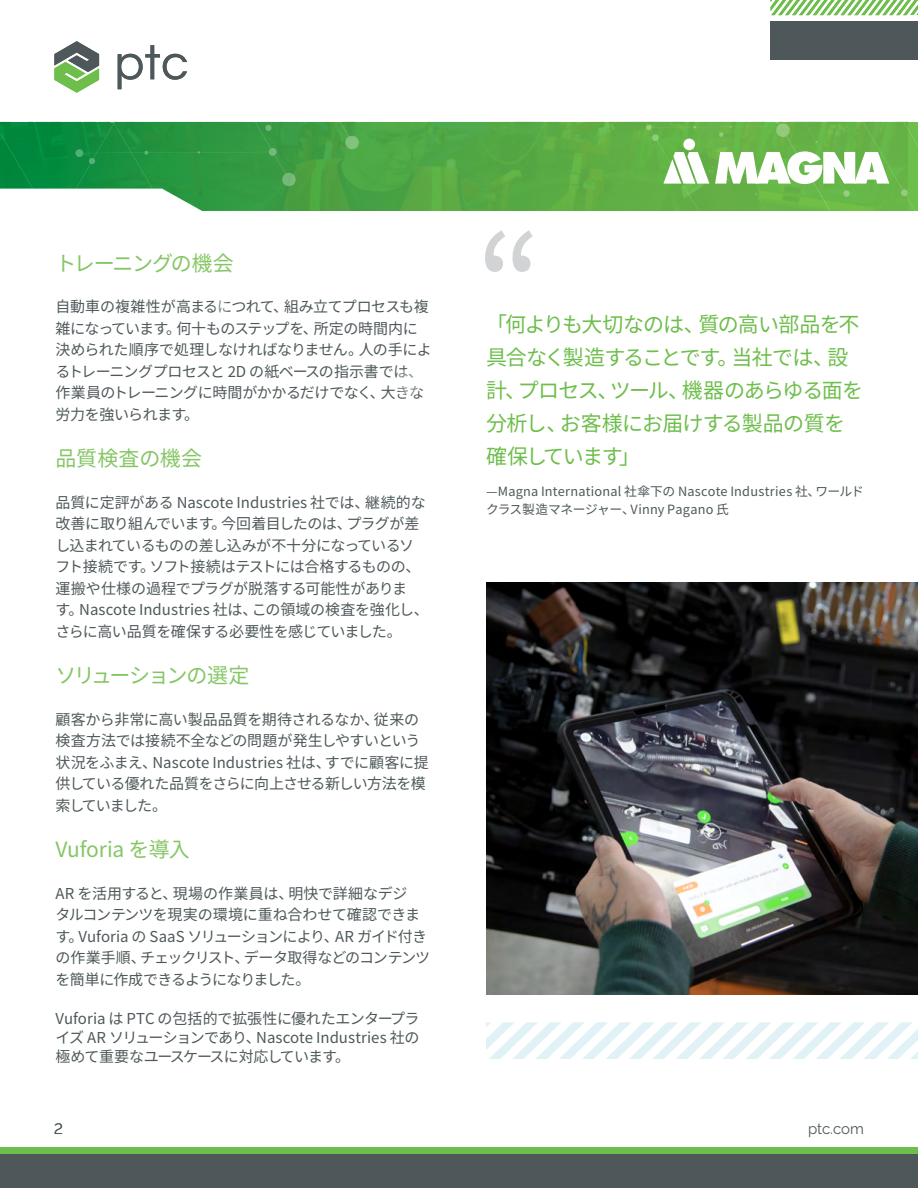
<style>
.page{position:relative;width:918px;height:1188px;background:#fff}
.page>*{position:absolute;margin:0;border:0;box-sizing:border-box;transform-origin:0 0}
.t1{font:139.5px "Noto Sans CJ Kjp";color:#d1d3d4}
.t2{font:21px/33px "Noto Sans CJ Kjp";letter-spacing:-.045em;color:#6ebe4b}
.t3{font:21px "Noto Sans CJ Kjp";letter-spacing:-.02em;color:#85c664}
.t4{font:21px "Noto Sans CJ Kjp";letter-spacing:-.1em;color:#85c664}
.t5{font:21px "Noto Sans CJ Kjp";letter-spacing:-.055em;color:#85c664}
.t6{font:15px/21.5px "Noto Sans CJ Kjp";letter-spacing:-.025em;color:#4e585a}
.t7{font:15px "PTC Raleway";letter-spacing:-.005em;color:#4e585a}
.t8{font:12.75px/18px "Noto Sans CJ Kjp";letter-spacing:.015em;color:#4e585a}
</style>
<div class="page">
<div style="left:770px;top:21px;width:148px;height:39px;background:#4e585b"></div>
<img style="left:360px;top:122px;width:123px;height:89px">
<svg style="left:771px;top:0;width:147px;height:15px"></svg>
<div style="left:0;top:1154px;width:918px;height:34px;background:#4e585a"></div>
<div style="left:0;top:1147px;width:918px;height:7px;background:#6ebe4b"></div>
<svg style="left:0;top:41px;width:360px;height:170px"></svg>
<svg style="left:483px;top:121px;width:435px;height:90px;background:#78bc60"></svg>
<svg style="left:486px;top:1022px;width:432px;height:37px"></svg>
<img style="left:486px;top:582px;width:432px;height:413px">
<h2 class="t5" style="left:56px;top:251px;width:180px">トレーニングの機会</h2>
<p class="t6" style="left:56px;top:297px;width:378px">自動車の複雑性が高まるにつれて、組み立てプロセスも複雑になっています。何十ものステップを、所定の時間内に決められた順序で処理しなければなりません。人の手によるトレーニングプロセスと 2D の紙ベースの指示書では、作業員のトレーニングに時間がかかるだけでなく、大きな労力を強いられます。</p>
<h2 class="t3" style="left:56px;top:447px;width:148px">品質検査の機会</h2>
<p class="t6" style="left:56px;top:492px;width:375px">品質に定評がある Nascote Industries 社では、継続的な改善に取り組んでいます。今回着目したのは、プラグが差し込まれているものの差し込みが不十分になっているソフト接続です。ソフト接続はテストには合格するものの、運搬や仕様の過程でプラグが脱落する可能性がありま<br>す。Nascote Industries 社は、この領域の検査を強化し、さらに高い品質を確保する必要性を感じていました。</p>
<h2 class="t4" style="left:56px;top:664px;width:196px">ソリューションの選定</h2>
<p class="t6" style="left:56px;top:709px;width:375px">顧客から非常に高い製品品質を期待されるなか、従来の検査方法では接続不全などの問題が発生しやすいという状況をふまえ、Nascote Industries 社は、すでに顧客に提供している優れた品質をさらに向上させる新しい方法を模索していました。</p>
<h2 class="t3" style="left:56px;top:838px;width:136px">Vuforia を導入</h2>
<p class="t6" style="left:56px;top:883px;width:376px">AR を活用すると、現場の作業員は、明快で詳細なデジ<br>タルコンテンツを現実の環境に重ね合わせて確認できます。Vuforia の SaaS ソリューションにより、AR ガイド付きの作業手順、チェックリスト、データ取得などのコンテンツを簡単に作成できるようになりました。</p>
<p class="t6" style="left:56px;top:1009px;width:366px;line-height:19.2px;text-align:justify">Vuforia は PTC の包括的で拡張性に優れたエンタープライズ AR ソリューションであり、Nascote Industries 社の極めて重要なユースケースに対応しています。</p>
<p class="t7" style="left:54px;top:1120px;width:10px">2</p>
<h1 class="t1" style="left:476px;top:209px;width:68px">“</h1>
<h2 class="t2" style="left:486px;top:308px;width:379px">「何よりも大切なのは、質の高い部品を不具合なく製造することです。当社では、設計、プロセス、ツール、機器のあらゆる面を分析し、お客様にお届けする製品の質を確保しています」</h2>
<p class="t8" style="left:486px;top:482px;width:379px">—Magna International 社傘下の Nascote Industries 社、ワールドクラス製造マネージャー、Vinny Pagano 氏</p>
<p class="t7" style="left:808px;top:1120px;width:57px">ptc.com</p>
</div>
